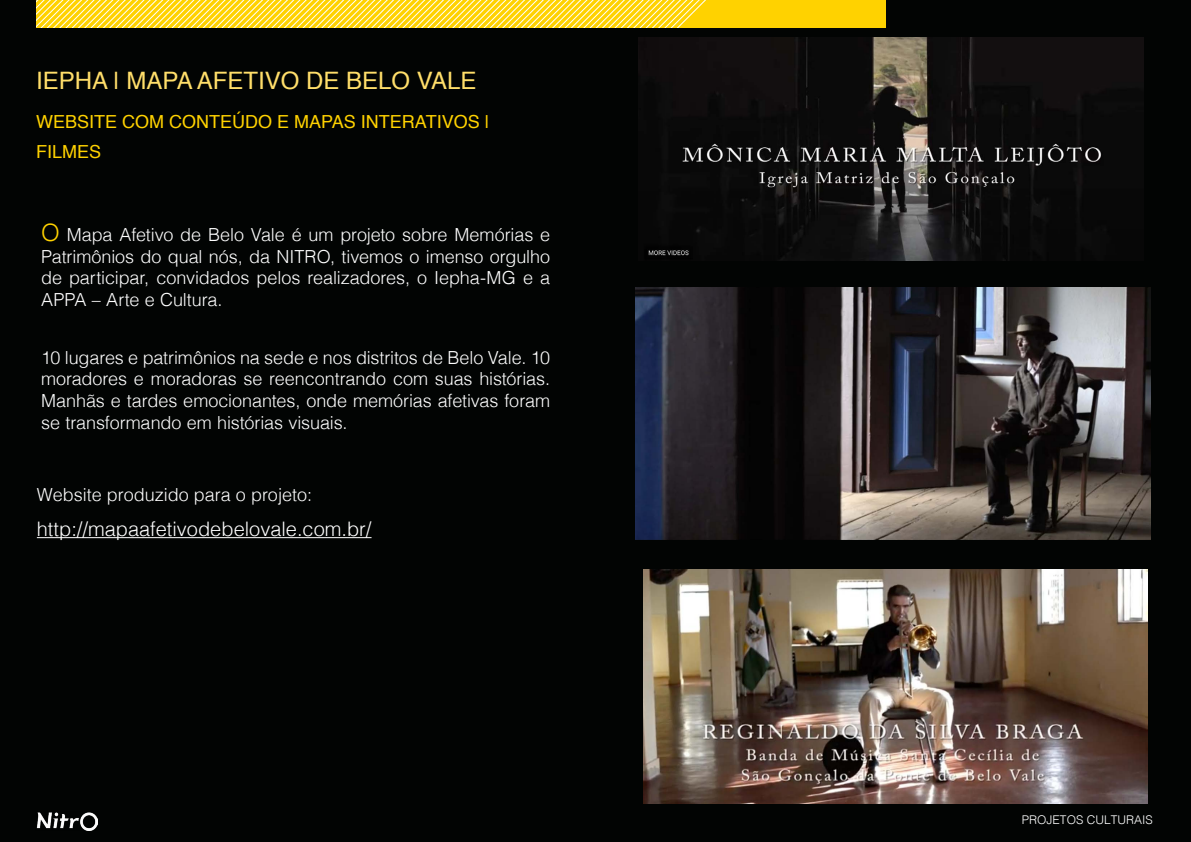
<style>
.page{position:relative;width:1191px;height:842px;background:#020403}
.page>*{position:absolute;margin:0;border:0;box-sizing:border-box;transform-origin:0 0}
.t1{font:24px "Helvetica";color:#ffde6a}
.t2{font:300 20px "Helvetica";color:#fff}
.t3{font:300 18px/21.6px "Helvetica";letter-spacing:-.005em;color:#fff;text-align:justify}
.t4{font:18px/30px "Helvetica";color:#ffd200}
.t5{font:300 12px "Helvetica";color:#fff}
.s1{font-size:24px;color:#ffd200}
</style>
<div class="page">
<div style="left:36px;top:0;width:849px;height:28px;background:#ffd200"></div>
<svg style="left:36px;top:0;width:670px;height:28px"></svg>
<img style="left:36px;top:812px;width:62px;height:19px">
<img style="left:639px;top:38px;width:504px;height:223px">
<img style="left:635px;top:287px;width:515px;height:253px">
<img style="left:643px;top:570px;width:504px;height:233px">
<hr style="left:37px;top:537px;width:334px;height:1px;background:#fff">
<h1 class="t1" style="left:36px;top:62px;width:442px">IEPHA | MAPA AFETIVO DE BELO VALE</h1>
<p class="t4" style="left:36px;top:107px;width:455px">WEBSITE COM CONTEÚDO E MAPAS INTERATIVOS |<br>FILMES</p>
<p class="t3" style="left:41px;top:223px;width:510px"><span class="s1">O</span> Mapa Afetivo de Belo Vale é um projeto sobre Memórias e Patrimônios do qual nós, da NITRO, tivemos o imenso orgulho de participar, convidados pelos realizadores, o Iepha-MG e a APPA – Arte e Cultura.</p>
<p class="t3" style="left:41px;top:345px;width:510px">10 lugares e patrimônios na sede e nos distritos de Belo Vale. 10 moradores e moradoras se reencontrando com suas histórias.<br>Manhãs e tardes emocionantes, onde memórias afetivas foram se transformando em histórias visuais.</p>
<p class="t3" style="left:37px;top:482px;width:277px">Website produzido para o projeto:</p>
<p class="t2" style="left:37px;top:512px;width:336px">http://mapaafetivodebelovale.com.br/</p>
<p class="t5" style="left:1022px;top:809px;width:132px">PROJETOS CULTURAIS</p>
</div>
